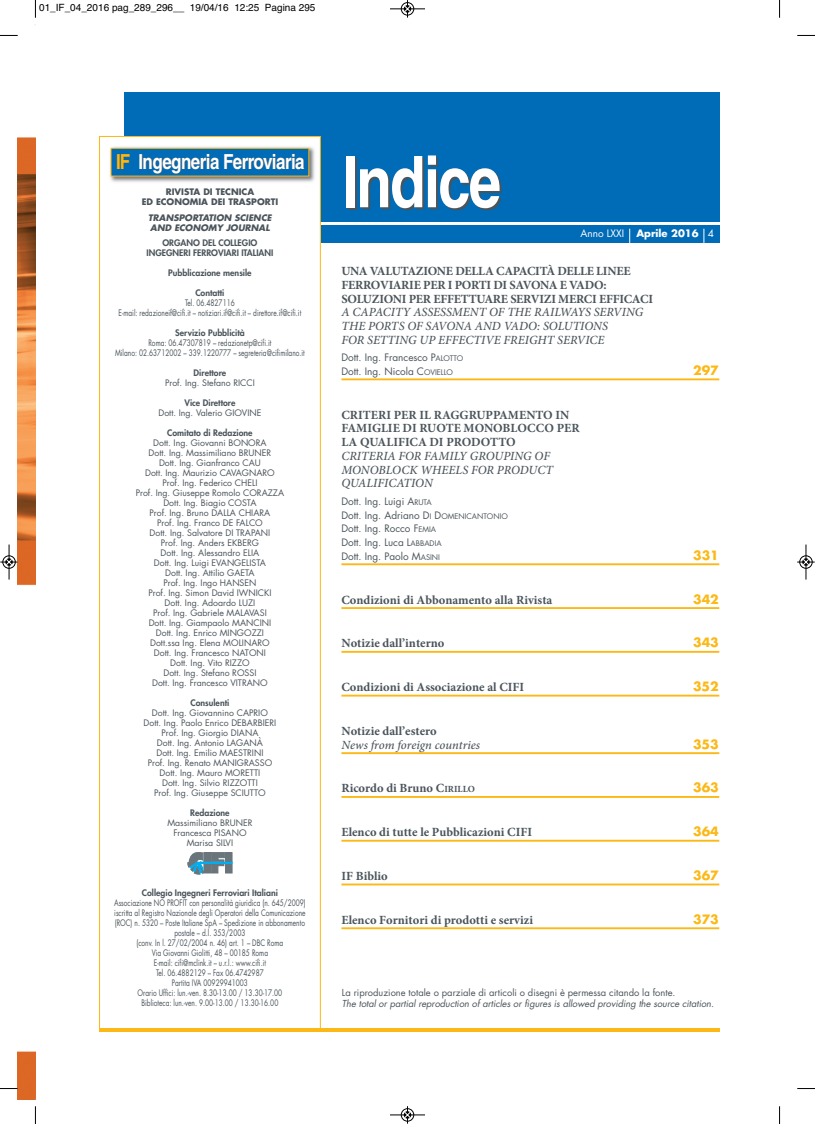
<style>
.page{position:relative;width:815px;height:1124px;background:#fff}
.page>*{position:absolute;margin:0;border:0;box-sizing:border-box;transform-origin:0 0}
.t1{font:700 condensed 71.38px "Helvetica";letter-spacing:-.025em;color:#fff}
.t2{font:700 condensed 20.75px "Helvetica";letter-spacing:-.025em;color:#fff}
.t3{font:700 12.5px/13.8px "Minion Pro";color:#4a545a}
.t4{font:italic 500 12.5px/13.8px "Minion Pro";color:#4a545a}
.t5{font:700 12.5px/13.8px "Minion Pro";letter-spacing:-.02em;color:#4a545a}
.t6{font:700 12.5px "Futura";color:#fcb814}
.t7{font:10px/13.8px "Futura";color:#4a545a}
.t8{font:10px "Helvetica";color:#000}
.t9{font:700 10px "Futura";color:#fff}
.t10{font:italic 9.38px "Futura";letter-spacing:-.005em;color:#4a545a}
.t11{font:9.38px "Futura";color:#4a545a}
.t12{font:8.75px/10px "Futura";color:#4a545a;text-align:center}
.t13{font:8.75px/10px "Futura";color:#4a545a;text-align:center;scale:.75 1}
.t14{font:800 8.75px/10px "Futura";color:#4a545a;text-align:center}
.t15{font:700 8.75px/10px "Futura";color:#4a545a;text-align:center}
.t16{font:italic 700 8.75px/10px "Futura";color:#4a545a}
.s1{color:#fcb814}
.s2{font-weight:400}
.s3{font-size:7.5px}
.s4{font-size:9.38px}
</style>
<div class="page">
<div style="left:124px;top:92px;width:595px;height:129px;background:#006bb6"></div>
<div style="left:321px;top:225px;width:398px;height:18px;background:#006bb6"></div>
<div style="left:100px;top:137px;width:220px;height:893px;background:#fff"></div>
<div style="left:99px;top:136px;width:222px;height:895px;border:1px solid #fcb814"></div>
<hr style="left:99px;top:1028px;width:620px;height:3px;background:#fcb814">
<img style="left:110px;top:147px;width:205px;height:35px">
<div style="left:111px;top:149px;width:198px;height:27px;background:#006bb6"></div>
<div style="left:111px;top:148px;width:198px;height:28px;border:1px solid #fcb814"></div>
<hr style="left:341px;top:378px;width:378px;height:2px;background:#fcb814">
<hr style="left:341px;top:563px;width:378px;height:2px;background:#fcb814">
<hr style="left:341px;top:607px;width:378px;height:2px;background:#fcb814">
<hr style="left:341px;top:650px;width:378px;height:2px;background:#fcb814">
<hr style="left:341px;top:694px;width:378px;height:2px;background:#fcb814">
<hr style="left:341px;top:752px;width:378px;height:2px;background:#fcb814">
<hr style="left:341px;top:795px;width:378px;height:2px;background:#fcb814">
<hr style="left:341px;top:839px;width:378px;height:2px;background:#fcb814">
<hr style="left:341px;top:883px;width:378px;height:2px;background:#fcb814">
<hr style="left:341px;top:927px;width:378px;height:2px;background:#fcb814">
<svg style="left:629px;top:229px;width:1px;height:14px"></svg>
<svg style="left:704px;top:229px;width:1px;height:14px"></svg>
<svg style="left:188px;top:852px;width:44px;height:22px"></svg>
<img style="left:18px;top:137px;width:17px;height:961px">
<svg style="left:35px;top:0;width:1px;height:18px"></svg>
<svg style="left:0;top:35px;width:18px;height:1px"></svg>
<svg style="left:779px;top:0;width:1px;height:18px"></svg>
<svg style="left:797px;top:35px;width:18px;height:1px"></svg>
<svg style="left:35px;top:1106px;width:1px;height:17px"></svg>
<svg style="left:0;top:1087px;width:18px;height:2px"></svg>
<svg style="left:779px;top:1106px;width:1px;height:17px"></svg>
<svg style="left:797px;top:1088px;width:18px;height:1px"></svg>
<div style="left:401px;top:2px;width:13px;height:14px;border:1px solid #fff;border-radius:50%"></div>
<hr style="left:390px;top:9px;width:35px;height:1px;background:#000">
<div style="left:401px;top:2px;width:13px;height:13px;border:1px solid #000;border-radius:50%"></div>
<svg style="left:404px;top:0;width:7px;height:18px"></svg>
<hr style="left:390px;top:1114px;width:35px;height:1px;background:#000">
<div style="left:401px;top:1108px;width:13px;height:13px;border:1px solid #000;border-radius:50%"></div>
<svg style="left:404px;top:1106px;width:7px;height:17px"></svg>
<div style="left:2px;top:555px;width:14px;height:13px;border:1px solid #fff;border-radius:50%"></div>
<hr style="left:9px;top:544px;width:1px;height:35px;background:#000">
<div style="left:3px;top:555px;width:12px;height:13px;border:1px solid #000;border-radius:50%"></div>
<svg style="left:0;top:558px;width:18px;height:7px"></svg>
<div style="left:799px;top:555px;width:14px;height:13px;border:1px solid #fff;border-radius:50%"></div>
<hr style="left:806px;top:544px;width:1px;height:35px;background:#000">
<div style="left:800px;top:555px;width:12px;height:13px;border:1px solid #000;border-radius:50%"></div>
<svg style="left:797px;top:558px;width:18px;height:7px"></svg>
<p class="t8" style="left:39px;top:1px;width:278px">01_IF_04_2016 pag_289_296__ 19/04/16 12:25 Pagina 295</p>
<h2 class="t2" style="left:116px;top:148px;width:190px"><span class="s1">IF</span> Ingegneria Ferroviaria</h2>
<h1 class="t1" style="left:342px;top:138px;width:161px">Indice</h1>
<p class="t15" style="left:142px;top:187px;width:138px">RIVISTA DI TECNICA<br>ED ECONOMIA DEI TRASPORTI</p>
<p class="t16" style="left:148px;top:212px;width:125px">TRANSPORTATION SCIENCE<br>AND ECONOMY JOURNAL</p>
<p class="t14" style="left:147px;top:237px;width:128px">ORGANO DEL COLLEGIO<br>INGEGNERI FERROVIARI ITALIANI</p>
<p class="t14" style="left:168px;top:267px;width:85px">Pubblicazione mensile</p>
<p class="t14" style="left:195px;top:287px;width:31px">Contatti</p>
<p class="t13" style="left:119px;top:297px;width:245px">Tel. 06.4827116<br>E-mail: redazioneif@cifi.it – notiziari.if@cifi.it – direttore.if@cifi.it</p>
<p class="t14" style="left:175px;top:327px;width:71px">Servizio Pubblicità</p>
<p class="t13" style="left:115px;top:337px;width:255px">Roma: 06.47307819 – redazionetp@cifi.it<br>Milano: 02.63712002 – 339.1220777 – segreteria@cifimilano.it</p>
<p class="t14" style="left:194px;top:367px;width:34px">Direttore</p>
<p class="t12" style="left:165px;top:377px;width:91px">Prof. Ing. Stefano RICCI</p>
<p class="t14" style="left:184px;top:397px;width:53px">Vice Direttore</p>
<p class="t12" style="left:158px;top:407px;width:105px">Dott. Ing. Valerio GIOVINE</p>
<p class="t14" style="left:167px;top:427px;width:87px">Comitato di Redazione</p>
<p class="t12" style="left:136px;top:437px;width:150px">Dott. Ing. Giovanni BONORA<br>Dott. Ing. Massimiliano BRUNER<br>Dott. Ing. Gianfranco CAU<br>Dott. Ing. Maurizio CAVAGNARO<br>Prof. Ing. Federico CHELI<br>Prof. Ing. Giuseppe Romolo CORAZZA<br>Dott. Ing. Biagio COSTA<br>Prof. Ing. Bruno DALLA CHIARA<br>Prof. Ing. Franco DE FALCO<br>Dott. Ing. Salvatore DI TRAPANI<br>Prof. Ing. Anders EKBERG<br>Dott. Ing. Alessandro ELIA<br>Dott. Ing. Luigi EVANGELISTA<br>Dott. Ing. Attilio GAETA<br>Prof. Ing. Ingo HANSEN<br>Prof. Ing. Simon David IWNICKI<br>Dott. Ing. Adoardo LUZI<br>Prof. Ing. Gabriele MALAVASI<br>Dott. Ing. Giampaolo MANCINI<br>Dott. Ing. Enrico MINGOZZI<br>Dott.ssa Ing. Elena MOLINARO<br>Dott. Ing. Francesco NATONI<br>Dott. Ing. Vito RIZZO<br>Dott. Ing. Stefano ROSSI<br>Dott. Ing. Francesco VITRANO</p>
<p class="t14" style="left:191px;top:697px;width:40px">Consulenti</p>
<p class="t12" style="left:144px;top:707px;width:134px">Dott. Ing. Giovannino CAPRIO<br>Dott. Ing. Paolo Enrico DEBARBIERI<br>Prof. Ing. Giorgio DIANA<br>Dott. Ing. Antonio LAGANÀ<br>Dott. Ing. Emilio MAESTRINI<br>Prof. Ing. Renato MANIGRASSO<br>Dott. Ing. Mauro MORETTI<br>Dott. Ing. Silvio RIZZOTTI<br>Prof. Ing. Giuseppe SCIUTTO</p>
<p class="t14" style="left:190px;top:807px;width:41px">Redazione</p>
<p class="t12" style="left:167px;top:817px;width:87px">Massimiliano BRUNER<br>Francesca PISANO<br>Marisa SILVI</p>
<p class="t9" style="left:580px;top:226px;width:135px"><span class="s2">Anno LXXI</span> Aprile 2016 <span class="s2">4</span></p>
<h3 class="t5" style="left:341px;top:264px;width:313px">UNA VALUTAZIONE DELLA CAPACITÀ DELLE LINEE<br>FERROVIARIE PER I PORTI DI SAVONA E VADO:<br>SOLUZIONI PER EFFETTUARE SERVIZI MERCI EFFICACI</h3>
<h3 class="t4" style="left:341px;top:305px;width:303px">A CAPACITY ASSESSMENT OF THE RAILWAYS SERVING<br>THE PORTS OF SAVONA AND VADO: SOLUTIONS<br>FOR SETTING UP EFFECTIVE FREIGHT SERVICE</h3>
<p class="t7" style="left:341px;top:350px;width:124px">Dott. Ing. Francesco P<span class="s3">ALOTTO<br></span>Dott. Ing. Nicola C<span class="s3">OVIELLO</span></p>
<h3 class="t6" style="left:693px;top:361px;width:27px">297</h3>
<h3 class="t3" style="left:341px;top:407px;width:240px">CRITERI PER IL RAGGRUPPAMENTO IN<br>FAMIGLIE DI RUOTE MONOBLOCCO PER<br>LA QUALIFICA DI PRODOTTO</h3>
<h3 class="t4" style="left:341px;top:449px;width:213px">CRITERIA FOR FAMILY GROUPING OF<br>MONOBLOCK WHEELS FOR PRODUCT<br>QUALIFICATION</h3>
<p class="t7" style="left:341px;top:494px;width:168px">Dott. Ing. Luigi A<span class="s3">RUTA<br></span>Dott. Ing. Adriano D<span class="s3">I</span> D<span class="s3">OMENICANTONIO<br></span>Dott. Ing. Rocco F<span class="s3">EMIA<br></span>Dott. Ing. Luca L<span class="s3">ABBADIA<br></span>Dott. Ing. Paolo M<span class="s3">ASINI</span></p>
<h3 class="t6" style="left:693px;top:546px;width:27px">331</h3>
<h3 class="t3" style="left:341px;top:592px;width:212px">Condizioni di Abbonamento alla Rivista</h3>
<h3 class="t6" style="left:693px;top:590px;width:27px">342</h3>
<h3 class="t3" style="left:341px;top:636px;width:104px">Notizie dall’interno</h3>
<h3 class="t6" style="left:693px;top:634px;width:27px">343</h3>
<h3 class="t3" style="left:341px;top:680px;width:184px">Condizioni di Associazione al CIFI</h3>
<h3 class="t6" style="left:693px;top:677px;width:27px">352</h3>
<h3 class="t3" style="left:341px;top:723px;width:97px">Notizie dall’estero</h3>
<h3 class="t4" style="left:341px;top:737px;width:140px">News from foreign countries</h3>
<h3 class="t6" style="left:693px;top:735px;width:27px">353</h3>
<h3 class="t3" style="left:341px;top:781px;width:135px">Ricordo di Bruno C<span class="s4">IRILLO</span></h3>
<h3 class="t6" style="left:693px;top:779px;width:27px">363</h3>
<h3 class="t3" style="left:341px;top:825px;width:192px">Elenco di tutte le Pubblicazioni CIFI</h3>
<h3 class="t6" style="left:693px;top:822px;width:27px">364</h3>
<h3 class="t3" style="left:341px;top:868px;width:48px">IF Biblio</h3>
<h3 class="t6" style="left:693px;top:866px;width:27px">367</h3>
<h3 class="t3" style="left:341px;top:912px;width:193px">Elenco Fornitori di prodotti e servizi</h3>
<h3 class="t6" style="left:693px;top:910px;width:27px">373</h3>
<p class="t14" style="left:142px;top:887px;width:138px">Collegio Ingegneri Ferroviari Italiani</p>
<p class="t13" style="left:114px;top:897px;width:257px">Associazione NO PROFIT con personalità giuridica (n. 645/2009) iscritta al Registro Nazionale degli Operatori della Comunicazione (ROC) n. 5320 – Poste Italiane SpA – Spedizione in abbonamento postale – d.l. 353/2003<br>(conv. In l. 27/02/2004 n. 46) art. 1 – DBC Roma<br>Via Giovanni Giolitti, 48 – 00185 Roma<br>E-mail: cifi@mclink.it – u.r.l.: www.cifi.it<br>Tel. 06.4882129 – Fax 06.4742987<br>Partita IVA 00929941003<br>Orario Uffici: lun.-ven. 8.30-13.00 / 13.30-17.00<br>Biblioteca: lun.-ven. 9.00-13.00 / 13.30-16.00</p>
<p class="t11" style="left:342px;top:986px;width:335px">La riproduzione totale o parziale di articoli o disegni è permessa citando la fonte.</p>
<p class="t10" style="left:342px;top:996px;width:374px">The total or partial reproduction of articles or figures is allowed providing the source citation.</p>
</div>
